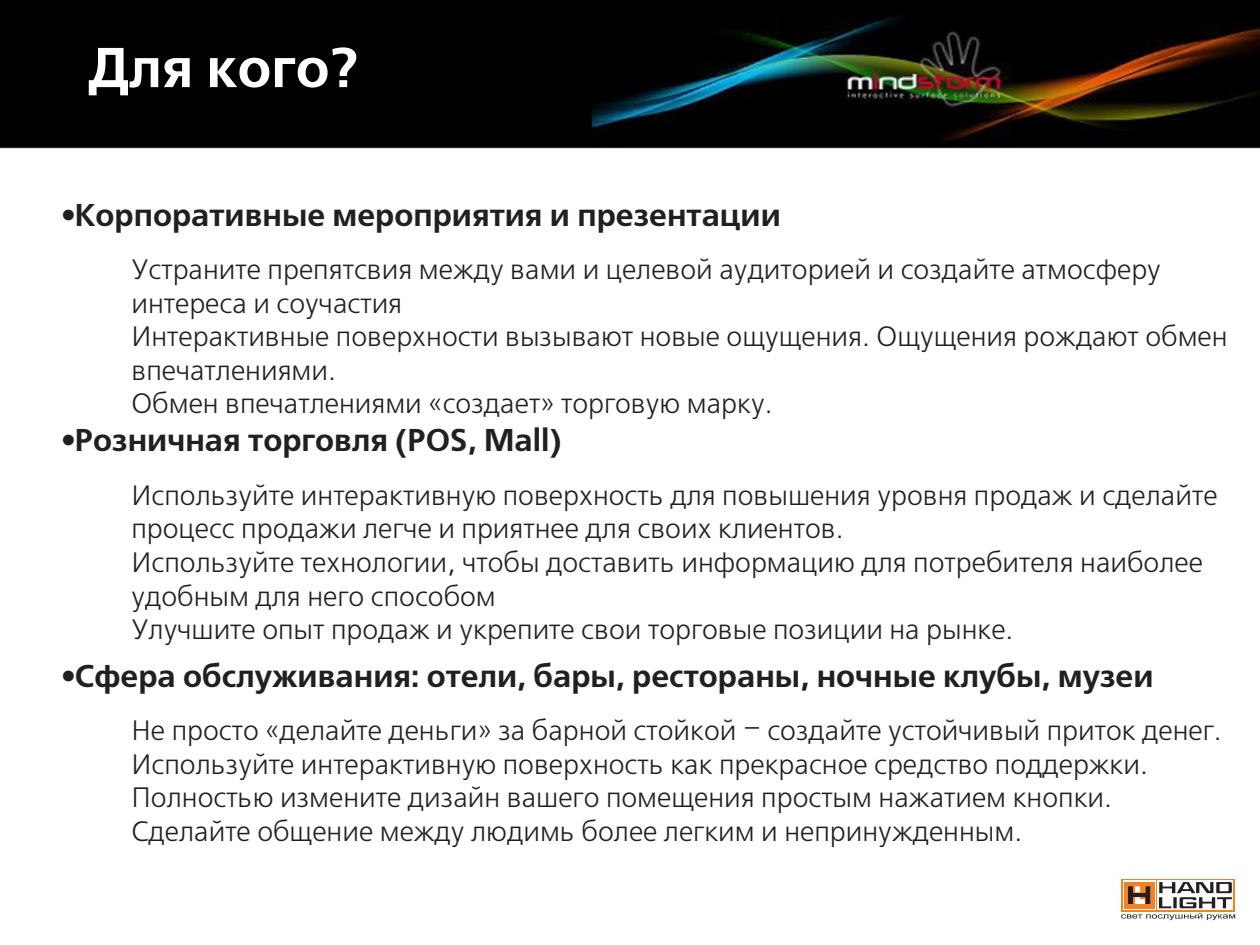
<style>
.page{position:relative;width:1260px;height:945px;background:#fff}
.page>*{position:absolute;margin:0;border:0;box-sizing:border-box;transform-origin:0 0}
.t1{font:700 56px "Free Set C";color:#fff}
.t2{font:700 31.5px "Free Set C";color:#231f20}
.t3{font:28px/33.6px "Free Set C";color:#231f20}
</style>
<div class="page">
<img style="left:0;top:0;width:1260px;height:921px">
<div style="left:62px;top:197px;width:1173px;height:723px;background:#fff"></div>
<div style="left:1121px;top:879px;width:114px;height:32px;background:#f58220"></div>
<div style="left:1123px;top:880px;width:33px;height:30px;background:#fff"></div>
<div style="left:1157px;top:880px;width:76px;height:30px;background:#fff"></div>
<svg style="left:1121px;top:882px;width:114px;height:38px"></svg>
<h1 class="t1" style="left:88px;top:36px;width:273px">Для кого?</h1>
<p class="t2" style="left:62px;top:197px;width:720px">•Корпоративные мероприятия и презентации</p>
<p class="t3" style="left:131px;top:254px;width:1098px">Устраните препятсвия между вами и целевой аудиторией и создайте атмосферу интереса и соучастия<br>Интерактивные поверхности вызывают новые ощущения. Ощущения рождают обмен впечатлениями.<br>Обмен впечатлениями «создает» торговую марку.</p>
<p class="t2" style="left:62px;top:422px;width:501px">•Розничная торговля (POS, Mall)</p>
<p class="t3" style="left:131px;top:480px;width:1088px">Используйте интерактивную поверхность для повышения уровня продаж и сделайте процесс продажи легче и приятнее для своих клиентов.<br>Используйте технологии, чтобы доставить информацию для потребителя наиболее удобным для него способом<br>Улучшите опыт продаж и укрепите свои торговые позиции на рынке.</p>
<p class="t2" style="left:62px;top:658px;width:1093px">•Сфера обслуживания: отели, бары, рестораны, ночные клубы, музеи</p>
<p class="t3" style="left:131px;top:715px;width:1092px">Не просто «делайте деньги» за барной стойкой – создайте устойчивый приток денег.<br>Используйте интерактивную поверхность как прекрасное средство поддержки.<br>Полностью измените дизайн вашего помещения простым нажатием кнопки.<br>Сделайте общение между людимь более легким и непринужденным.</p>
</div>
